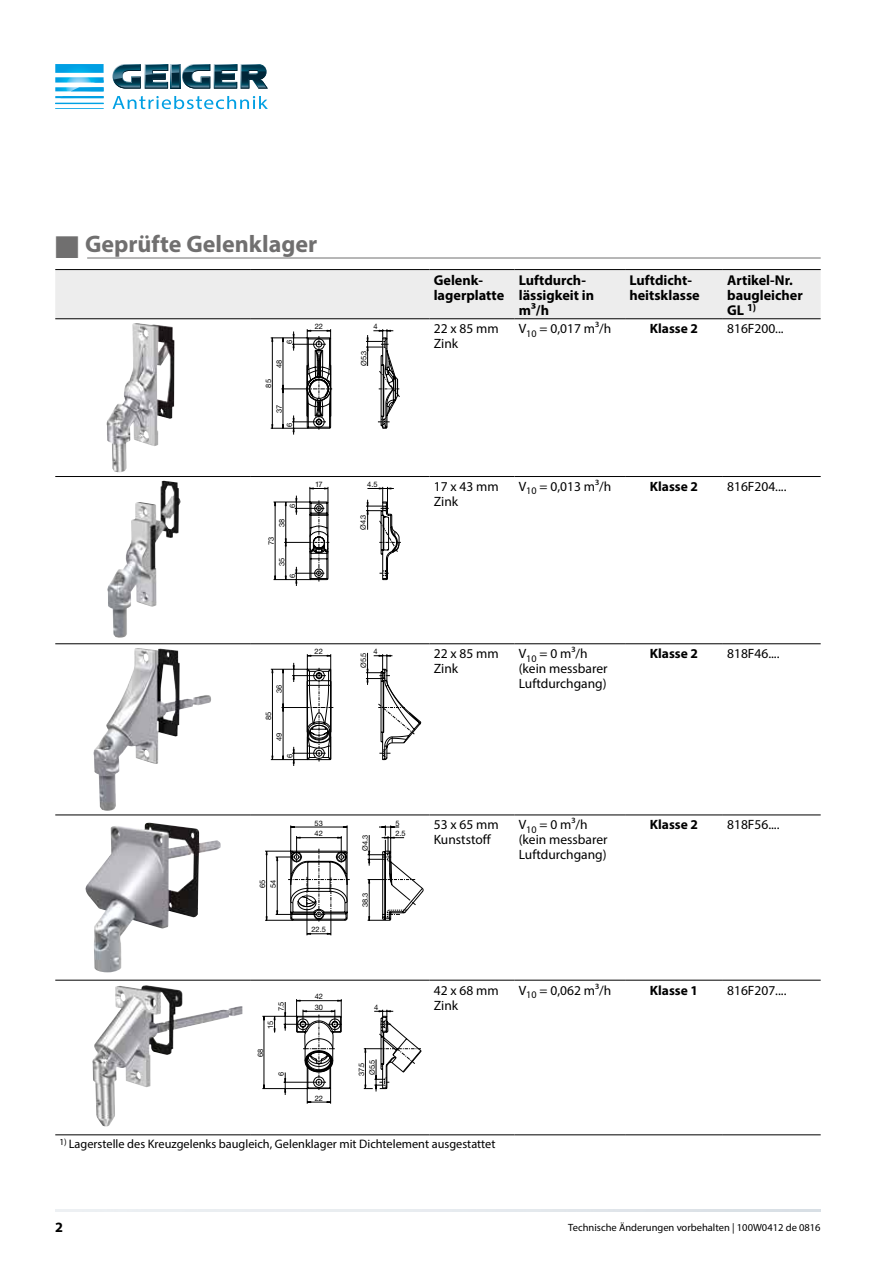
<style>
.page{position:relative;width:893px;height:1263px;background:#fff}
.page>*{position:absolute;margin:0;border:0;box-sizing:border-box;transform-origin:0 0}
.t1{font:700 24px "Myriad Pro";color:#706f6f}
.t2{font:700 14.25px/15px "Myriad Pro";color:#000}
.t3{font:13.5px/15px "Myriad Pro";color:#000}
.t4{font:700 13.5px "Myriad Pro";color:#000}
.t5{font:12.3px "Myriad Pro";color:#000}
.t6{font:10.5px "Myriad Pro";color:#000}
.t7{font:7.5px/10.6px "Helvetica Neue";color:#000}
</style>
<div class="page">
<svg style="left:113px;top:96px;width:155px;height:13px"></svg>
<svg style="left:55px;top:64px;width:49px;height:45px"></svg>
<svg style="left:113px;top:64px;width:155px;height:25px"></svg>
<hr style="left:87px;top:258px;width:734px;height:1px;background:#706f6f">
<div style="left:55px;top:270px;width:766px;height:48px;background:#ededed"></div>
<hr style="left:55px;top:269px;width:196px;height:1px;background:#000">
<hr style="left:55px;top:318px;width:196px;height:1px;background:#000">
<hr style="left:251px;top:269px;width:178px;height:1px;background:#000">
<hr style="left:251px;top:318px;width:178px;height:1px;background:#000">
<hr style="left:429px;top:269px;width:85px;height:1px;background:#000">
<hr style="left:429px;top:318px;width:85px;height:1px;background:#000">
<hr style="left:514px;top:269px;width:111px;height:1px;background:#000">
<hr style="left:514px;top:318px;width:111px;height:1px;background:#000">
<hr style="left:625px;top:269px;width:98px;height:1px;background:#000">
<hr style="left:625px;top:318px;width:98px;height:1px;background:#000">
<hr style="left:723px;top:269px;width:98px;height:1px;background:#000">
<hr style="left:723px;top:318px;width:98px;height:1px;background:#000">
<hr style="left:55px;top:476px;width:196px;height:1px;background:#000">
<hr style="left:251px;top:476px;width:178px;height:1px;background:#000">
<hr style="left:429px;top:476px;width:85px;height:1px;background:#000">
<hr style="left:514px;top:476px;width:111px;height:1px;background:#000">
<hr style="left:625px;top:476px;width:98px;height:1px;background:#000">
<hr style="left:723px;top:476px;width:98px;height:1px;background:#000">
<hr style="left:55px;top:643px;width:196px;height:1px;background:#000">
<hr style="left:251px;top:643px;width:178px;height:1px;background:#000">
<hr style="left:429px;top:643px;width:85px;height:1px;background:#000">
<hr style="left:514px;top:643px;width:111px;height:1px;background:#000">
<hr style="left:625px;top:643px;width:98px;height:1px;background:#000">
<hr style="left:723px;top:643px;width:98px;height:1px;background:#000">
<hr style="left:55px;top:814px;width:196px;height:1px;background:#000">
<hr style="left:251px;top:814px;width:178px;height:1px;background:#000">
<hr style="left:429px;top:814px;width:85px;height:1px;background:#000">
<hr style="left:514px;top:814px;width:111px;height:1px;background:#000">
<hr style="left:625px;top:814px;width:98px;height:1px;background:#000">
<hr style="left:723px;top:814px;width:98px;height:1px;background:#000">
<hr style="left:55px;top:980px;width:196px;height:1px;background:#000">
<hr style="left:251px;top:980px;width:178px;height:1px;background:#000">
<hr style="left:429px;top:980px;width:85px;height:1px;background:#000">
<hr style="left:514px;top:980px;width:111px;height:1px;background:#000">
<hr style="left:625px;top:980px;width:98px;height:1px;background:#000">
<hr style="left:723px;top:980px;width:98px;height:1px;background:#000">
<hr style="left:55px;top:1134px;width:196px;height:1px;background:#000">
<hr style="left:251px;top:1134px;width:178px;height:1px;background:#000">
<hr style="left:429px;top:1134px;width:85px;height:1px;background:#000">
<hr style="left:514px;top:1134px;width:111px;height:1px;background:#000">
<hr style="left:625px;top:1134px;width:98px;height:1px;background:#000">
<hr style="left:723px;top:1134px;width:98px;height:1px;background:#000">
<img style="left:106px;top:323px;width:68px;height:149px">
<svg style="left:270px;top:329px;width:130px;height:106px"></svg>
<img style="left:107px;top:481px;width:74px;height:157px">
<svg style="left:273px;top:487px;width:128px;height:99px"></svg>
<img style="left:93px;top:648px;width:118px;height:163px">
<svg style="left:271px;top:653px;width:150px;height:113px"></svg>
<img style="left:85px;top:823px;width:136px;height:149px">
<svg style="left:265px;top:825px;width:159px;height:110px"></svg>
<img style="left:92px;top:985px;width:150px;height:142px">
<svg style="left:262px;top:999px;width:160px;height:105px"></svg>
<h1 class="t1" style="left:55px;top:228px;width:263px">■ Geprüfte Gelenklager</h1>
<p class="t7" style="left:284px;top:344px;width:6px;rotate:-90deg">6</p>
<p class="t7" style="left:274px;top:368px;width:10px;rotate:-90deg">48</p>
<p class="t7" style="left:274px;top:413px;width:10px;rotate:-90deg">37</p>
<p class="t7" style="left:263px;top:388px;width:10px;rotate:-90deg">85</p>
<p class="t7" style="left:284px;top:427px;width:6px;rotate:-90deg">6</p>
<p class="t7" style="left:315px;top:321px;width:10px">22</p>
<p class="t7" style="left:373px;top:321px;width:6px">4</p>
<p class="t7" style="left:358px;top:366px;width:17px;rotate:-90deg">Ø5.3</p>
<p class="t7" style="left:287px;top:508px;width:6px;rotate:-90deg">6</p>
<p class="t7" style="left:315px;top:479px;width:9px">17</p>
<p class="t7" style="left:367px;top:479px;width:12px">4.5</p>
<p class="t7" style="left:276px;top:527px;width:10px;rotate:-90deg">38</p>
<p class="t7" style="left:358px;top:530px;width:17px;rotate:-90deg">Ø4.3</p>
<p class="t7" style="left:276px;top:566px;width:10px;rotate:-90deg">35</p>
<p class="t7" style="left:287px;top:578px;width:6px;rotate:-90deg">6</p>
<p class="t7" style="left:266px;top:545px;width:10px;rotate:-90deg">73</p>
<p class="t7" style="left:274px;top:693px;width:10px;rotate:-90deg">36</p>
<p class="t7" style="left:263px;top:720px;width:10px;rotate:-90deg">85</p>
<p class="t7" style="left:274px;top:741px;width:10px;rotate:-90deg">49</p>
<p class="t7" style="left:284px;top:758px;width:6px;rotate:-90deg">6</p>
<p class="t7" style="left:315px;top:646px;width:10px">22</p>
<p class="t7" style="left:374px;top:646px;width:6px">4</p>
<p class="t7" style="left:358px;top:668px;width:17px;rotate:-90deg">Ø5.5</p>
<p class="t7" style="left:257px;top:888px;width:10px;rotate:-90deg">65<br>54</p>
<p class="t7" style="left:276px;top:1011px;width:10px;rotate:-90deg">7.5</p>
<p class="t7" style="left:265px;top:1028px;width:9px;rotate:-90deg">15</p>
<p class="t7" style="left:255px;top:1057px;width:10px;rotate:-90deg">68</p>
<p class="t7" style="left:276px;top:1076px;width:6px;rotate:-90deg">6</p>
<p class="t7" style="left:315px;top:817px;width:10px">53</p>
<p class="t7" style="left:315px;top:828px;width:10px">42</p>
<p class="t7" style="left:311px;top:924px;width:16px">22.5</p>
<p class="t7" style="left:315px;top:991px;width:10px">42<br>30</p>
<p class="t7" style="left:315px;top:1093px;width:10px">22</p>
<p class="t7" style="left:360px;top:851px;width:18px;rotate:-90deg">Ø4.3</p>
<p class="t7" style="left:360px;top:907px;width:16px;rotate:-90deg">38.3</p>
<p class="t7" style="left:395px;top:817px;width:6px">5</p>
<p class="t7" style="left:395px;top:828px;width:12px">2.5</p>
<p class="t7" style="left:374px;top:1002px;width:6px">4</p>
<p class="t7" style="left:356px;top:1076px;width:18px;rotate:-90deg">37.5<br>Ø5.5</p>
<p class="t2" style="left:434px;top:272px;width:72px">Gelenk&shy;lagerplatte</p>
<p class="t2" style="left:519px;top:272px;width:77px">Luftdurch&shy;lässigkeit in m³/h</p>
<p class="t2" style="left:629px;top:272px;width:72px">Luftdicht&shy;heitsklasse</p>
<p class="t2" style="left:727px;top:272px;width:77px">Artikel-Nr. baugleicher<br>GL <sup>1)</sup></p>
<p class="t3" style="left:434px;top:321px;width:67px">22 x 85 mm<br>Zink</p>
<p class="t3" style="left:519px;top:321px;width:94px">V<sub>10</sub> = 0,017 m³/h</p>
<p class="t4" style="left:650px;top:320px;width:50px">Klasse 2</p>
<p class="t3" style="left:727px;top:321px;width:58px">816F200...</p>
<p class="t3" style="left:434px;top:479px;width:67px">17 x 43 mm<br>Zink</p>
<p class="t3" style="left:519px;top:479px;width:94px">V<sub>10</sub> = 0,013 m³/h</p>
<p class="t4" style="left:650px;top:477px;width:50px">Klasse 2</p>
<p class="t3" style="left:727px;top:479px;width:61px">816F204....</p>
<p class="t3" style="left:434px;top:646px;width:67px">22 x 85 mm<br>Zink</p>
<p class="t3" style="left:519px;top:646px;width:90px">V<sub>10</sub> = 0 m³/h (kein messbarer<br>Luftdurchgang)</p>
<p class="t4" style="left:650px;top:645px;width:50px">Klasse 2</p>
<p class="t3" style="left:727px;top:646px;width:54px">818F46....</p>
<p class="t3" style="left:434px;top:817px;width:67px">53 x 65 mm<br>Kunststoff</p>
<p class="t3" style="left:519px;top:817px;width:90px">V<sub>10</sub> = 0 m³/h (kein messbarer<br>Luftdurchgang)</p>
<p class="t4" style="left:650px;top:816px;width:50px">Klasse 2</p>
<p class="t3" style="left:727px;top:817px;width:54px">818F56....</p>
<p class="t3" style="left:434px;top:982px;width:67px">42 x 68 mm<br>Zink</p>
<p class="t3" style="left:519px;top:982px;width:94px">V<sub>10</sub> = 0,062 m³/h</p>
<p class="t4" style="left:650px;top:981px;width:50px">Klasse 1</p>
<p class="t3" style="left:727px;top:982px;width:61px">816F207....</p>
<p class="t5" style="left:60px;top:1136px;width:437px"><sup>1)</sup> Lagerstelle des Kreuzgelenks baugleich, Gelenklager mit Dichtelement ausgestattet</p>
<p class="t2" style="left:55px;top:1219px;width:9px">2</p>
<p class="t6" style="left:568px;top:1221px;width:254px">Technische Änderungen vorbehalten | 100W0412 de 0816</p>
</div>
